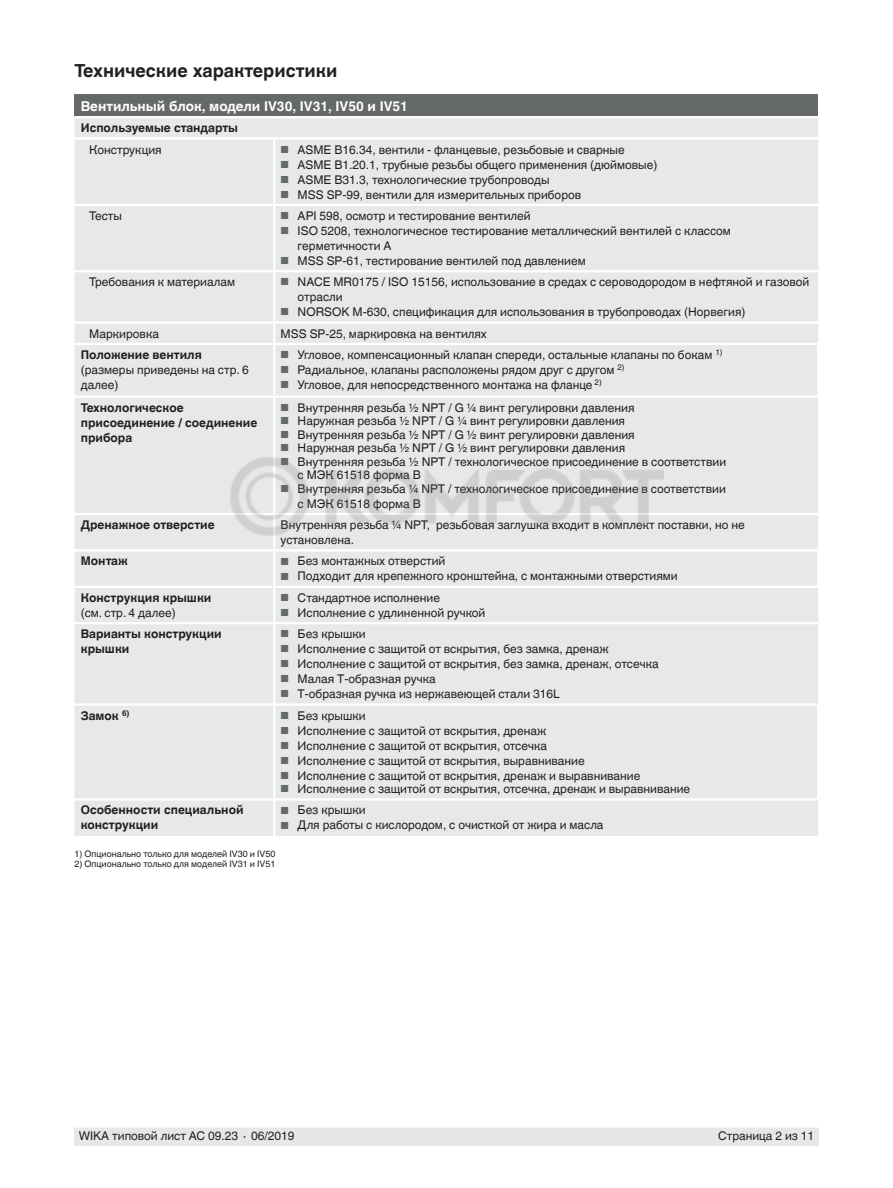
<style>
.page{position:relative;width:893px;height:1188px;background:#fff}
.page>*{position:absolute;margin:0;border:0;box-sizing:border-box;transform-origin:0 0}
.t1{font:700 18px "Helvetica World";color:#231f20}
.t2{font:700 13.5px "Helvetica World";color:#fff}
.t3{font:12px/15px "Helvetica World";color:#231f20}
.t4{font:700 12px/15px "Helvetica World";color:#231f20}
.t5{font:9px "Helvetica World";color:#231f20}
.s1{font-size:10.2px;color:#666969}
</style>
<div class="page">
<div style="left:74px;top:1128px;width:745px;height:17px;background:#e6e7e9"></div>
<div style="left:74px;top:95px;width:744px;height:22px;background:#666969"></div>
<div style="left:74px;top:118px;width:744px;height:718px;background:#e7e9e8"></div>
<hr style="left:74px;top:513px;width:200px;height:2px;background:#fff">
<hr style="left:274px;top:513px;width:544px;height:2px;background:#fff">
<hr style="left:74px;top:586px;width:200px;height:2px;background:#fff">
<hr style="left:274px;top:586px;width:545px;height:2px;background:#fff">
<hr style="left:74px;top:622px;width:200px;height:2px;background:#fff">
<hr style="left:274px;top:622px;width:544px;height:2px;background:#fff">
<hr style="left:273px;top:515px;width:2px;height:34px;background:#fff">
<hr style="left:273px;top:588px;width:2px;height:34px;background:#fff">
<hr style="left:273px;top:624px;width:2px;height:79px;background:#fff">
<hr style="left:273px;top:706px;width:2px;height:92px;background:#fff">
<hr style="left:273px;top:801px;width:2px;height:35px;background:#fff">
<hr style="left:274px;top:396px;width:545px;height:2px;background:#fff">
<hr style="left:273px;top:398px;width:2px;height:115px;background:#fff">
<hr style="left:74px;top:343px;width:200px;height:2px;background:#fff">
<hr style="left:274px;top:343px;width:545px;height:2px;background:#fff">
<hr style="left:273px;top:345px;width:2px;height:51px;background:#fff">
<hr style="left:817px;top:345px;width:2px;height:51px;background:#fff">
<hr style="left:74px;top:396px;width:200px;height:2px;background:#fff">
<hr style="left:273px;top:140px;width:2px;height:64px;background:#fff">
<hr style="left:273px;top:206px;width:2px;height:64px;background:#fff">
<hr style="left:273px;top:272px;width:2px;height:49px;background:#fff">
<svg style="left:273px;top:324px;width:2px;height:19px"></svg>
<hr style="left:74px;top:549px;width:200px;height:3px;background:#fff">
<hr style="left:274px;top:549px;width:545px;height:3px;background:#fff">
<hr style="left:273px;top:552px;width:2px;height:34px;background:#fff">
<hr style="left:817px;top:552px;width:2px;height:34px;background:#fff">
<hr style="left:74px;top:703px;width:200px;height:3px;background:#fff">
<hr style="left:74px;top:798px;width:200px;height:3px;background:#fff">
<hr style="left:274px;top:703px;width:545px;height:3px;background:#fff">
<hr style="left:274px;top:798px;width:545px;height:3px;background:#fff">
<hr style="left:817px;top:706px;width:2px;height:92px;background:#fff">
<hr style="left:74px;top:204px;width:200px;height:2px;background:#fff">
<hr style="left:74px;top:270px;width:200px;height:2px;background:#fff">
<hr style="left:274px;top:270px;width:544px;height:2px;background:#fff">
<hr style="left:74px;top:321px;width:200px;height:3px;background:#fff">
<hr style="left:274px;top:321px;width:544px;height:3px;background:#fff">
<hr style="left:74px;top:116px;width:200px;height:2px;background:#fff">
<hr style="left:274px;top:116px;width:544px;height:2px;background:#fff">
<hr style="left:74px;top:137px;width:200px;height:3px;background:#fff">
<hr style="left:274px;top:137px;width:544px;height:3px;background:#fff">
<hr style="left:274px;top:204px;width:544px;height:2px;background:#fff">
<img style="left:223px;top:447px;width:447px;height:98px">
<h1 class="t1" style="left:74px;top:60px;width:265px">Технические характеристики</h1>
<p class="t2" style="left:81px;top:98px;width:329px">Вентильный блок, модели IV30, IV31, IV50 и IV51</p>
<p class="t4" style="left:81px;top:120px;width:159px">Используемые стандарты</p>
<p class="t3" style="left:89px;top:142px;width:74px">Конструкция</p>
<p class="t3" style="left:281px;top:142px;width:345px"><span class="s1">■</span> ASME B16.34, вентили - фланцевые, резьбовые и сварные</p>
<p class="t3" style="left:281px;top:157px;width:378px"><span class="s1">■</span> ASME B1.20.1, трубные резьбы общего применения (дюймовые)</p>
<p class="t3" style="left:281px;top:172px;width:270px"><span class="s1">■</span> ASME B31.3, технологические трубопроводы</p>
<p class="t3" style="left:281px;top:187px;width:302px"><span class="s1">■</span> MSS SP-99, вентили для измерительных приборов</p>
<p class="t3" style="left:89px;top:208px;width:34px">Тесты</p>
<p class="t3" style="left:281px;top:208px;width:252px"><span class="s1">■</span> API 598, осмотр и тестирование вентилей</p>
<p class="t3" style="left:298px;top:223px;width:435px;text-indent:-17px"><span class="s1">■</span> ISO 5208, технологическое тестирование металлический вентилей с классом герметичности А</p>
<p class="t3" style="left:281px;top:253px;width:307px"><span class="s1">■</span> MSS SP-61, тестирование вентилей под давлением</p>
<p class="t3" style="left:89px;top:275px;width:147px">Требования к материалам</p>
<p class="t3" style="left:298px;top:275px;width:513px;text-indent:-17px"><span class="s1">■</span> NACE MR0175 / ISO 15156, использование в средах с сероводородом в нефтяной и газовой отрасли</p>
<p class="t3" style="left:281px;top:305px;width:466px"><span class="s1">■</span> NORSOK M-630, спецификация для использования в трубопроводах (Норвегия)</p>
<p class="t3" style="left:89px;top:326px;width:71px">Маркировка</p>
<p class="t3" style="left:281px;top:326px;width:208px">MSS SP-25, маркировка на вентилях</p>
<p class="t4" style="left:81px;top:347px;width:123px">Положение вентиля</p>
<p class="t3" style="left:81px;top:362px;width:169px">(размеры приведены на стр. 6 далее)</p>
<p class="t3" style="left:281px;top:347px;width:443px"><span class="s1">■</span> Угловое, компенсационный клапан спереди, остальные клапаны по бокам <sup>1)</sup></p>
<p class="t3" style="left:281px;top:362px;width:345px"><span class="s1">■</span> Радиальное, клапаны расположены рядом друг с другом <sup>2)</sup></p>
<p class="t3" style="left:281px;top:377px;width:323px"><span class="s1">■</span> Угловое, для непосредственного монтажа на фланце <sup>2)</sup></p>
<p class="t4" style="left:81px;top:400px;width:178px">Технологическое присоединение / соединение прибора</p>
<p class="t3" style="left:281px;top:400px;width:355px"><span class="s1">■</span> Внутренняя резьба ½ NPT / G ¼ винт регулировки давления</p>
<p class="t3" style="left:281px;top:414px;width:346px"><span class="s1">■</span> Наружная резьба ½ NPT / G ¼ винт регулировки давления</p>
<p class="t3" style="left:281px;top:427px;width:356px"><span class="s1">■</span> Внутренняя резьба ½ NPT / G ½ винт регулировки давления</p>
<p class="t3" style="left:281px;top:441px;width:346px"><span class="s1">■</span> Наружная резьба ½ NPT / G ½ винт регулировки давления</p>
<p class="t3" style="left:298px;top:455px;width:430px;line-height:13.5px;text-indent:-17px"><span class="s1">■</span> Внутренняя резьба ½ NPT / технологическое присоединение в соответствии с МЭК 61518 форма B</p>
<p class="t3" style="left:298px;top:481px;width:430px;text-indent:-17px"><span class="s1">■</span> Внутренняя резьба ¼ NPT / технологическое присоединение в соответствии с МЭК 61518 форма B</p>
<p class="t4" style="left:81px;top:517px;width:135px">Дренажное отверстие</p>
<p class="t3" style="left:281px;top:517px;width:466px">Внутренняя резьба ¼ NPT, резьбовая заглушка входит в комплект поставки, но не установлена.</p>
<p class="t4" style="left:81px;top:554px;width:49px">Монтаж</p>
<p class="t3" style="left:281px;top:554px;width:166px"><span class="s1">■</span> Без монтажных отверстий</p>
<p class="t3" style="left:281px;top:569px;width:399px"><span class="s1">■</span> Подходит для крепежного кронштейна, с монтажными отверстиями</p>
<p class="t4" style="left:81px;top:590px;width:132px">Конструкция крышки</p>
<p class="t3" style="left:81px;top:605px;width:97px">(см. стр. 4 далее)</p>
<p class="t3" style="left:281px;top:590px;width:161px"><span class="s1">■</span> Стандартное исполнение</p>
<p class="t3" style="left:281px;top:605px;width:206px"><span class="s1">■</span> Исполнение с удлиненной ручкой</p>
<p class="t4" style="left:81px;top:627px;width:142px">Варианты конструкции крышки</p>
<p class="t3" style="left:281px;top:627px;width:86px"><span class="s1">■</span> Без крышки</p>
<p class="t3" style="left:281px;top:642px;width:330px"><span class="s1">■</span> Исполнение с защитой от вскрытия, без замка, дренаж</p>
<p class="t3" style="left:281px;top:657px;width:379px"><span class="s1">■</span> Исполнение с защитой от вскрытия, без замка, дренаж, отсечка</p>
<p class="t3" style="left:281px;top:672px;width:157px"><span class="s1">■</span> Малая Т-образная ручка</p>
<p class="t3" style="left:281px;top:687px;width:281px"><span class="s1">■</span> Т-образная ручка из нержавеющей стали 316L</p>
<p class="t4" style="left:81px;top:708px;width:50px">Замок <sup>6)</sup></p>
<p class="t3" style="left:281px;top:708px;width:86px"><span class="s1">■</span> Без крышки</p>
<p class="t3" style="left:281px;top:723px;width:267px"><span class="s1">■</span> Исполнение с защитой от вскрытия, дренаж</p>
<p class="t3" style="left:281px;top:738px;width:268px"><span class="s1">■</span> Исполнение с защитой от вскрытия, отсечка</p>
<p class="t3" style="left:281px;top:753px;width:306px"><span class="s1">■</span> Исполнение с защитой от вскрытия, выравнивание</p>
<p class="t3" style="left:281px;top:768px;width:361px"><span class="s1">■</span> Исполнение с защитой от вскрытия, дренаж и выравнивание</p>
<p class="t3" style="left:281px;top:781px;width:411px"><span class="s1">■</span> Исполнение с защитой от вскрытия, отсечка, дренаж и выравнивание</p>
<p class="t4" style="left:81px;top:803px;width:164px">Особенности специальной конструкции</p>
<p class="t3" style="left:281px;top:803px;width:86px"><span class="s1">■</span> Без крышки</p>
<p class="t3" style="left:281px;top:818px;width:324px"><span class="s1">■</span> Для работы с кислородом, с очисткой от жира и масла</p>
<p class="t5" style="left:74px;top:848px;width:203px">1) Опционально только для моделей IV30 и IV50</p>
<p class="t5" style="left:74px;top:859px;width:203px">2) Опционально только для моделей IV31 и IV51</p>
<p class="t3" style="left:79px;top:1129px;width:217px">WIKA типовой лист AC 09.23 ∙ 06/2019</p>
<p class="t3" style="left:718px;top:1129px;width:98px">Страница 2 из 11</p>
</div>
